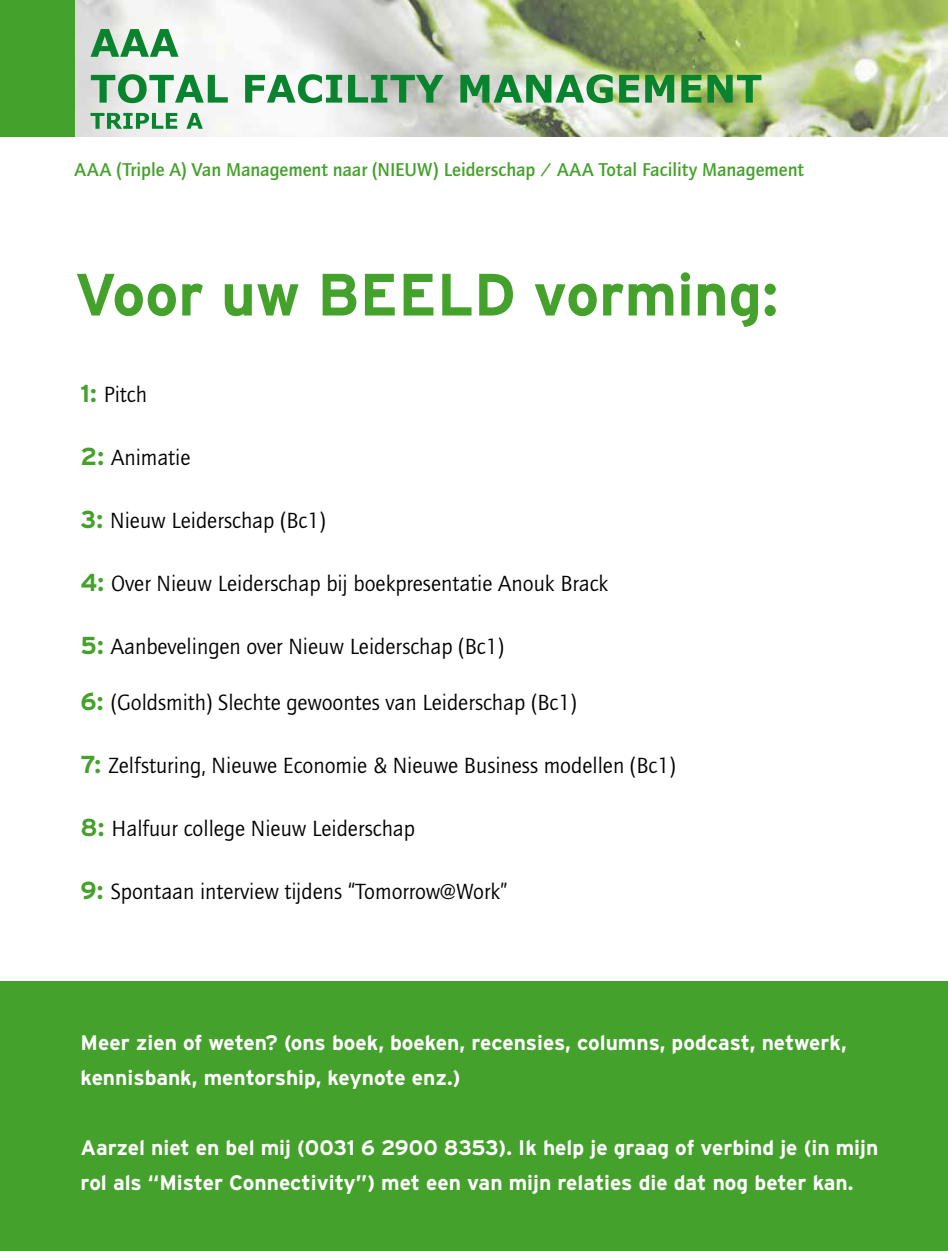
<style>
.page{position:relative;width:948px;height:1251px;background:#fff}
.page>*{position:absolute;margin:0;border:0;box-sizing:border-box;transform-origin:0 0}
.t1{font:700 59.5px "Interstate";color:#44a12b}
.t2{font:22.75px "Quay Sans";color:#000}
.t3{font:700 21px/35px "Interstate";color:#fff}
.t4{font:500 19.25px "Quay Sans";color:#44a12b}
.s1{font-family:"Interstate";font-weight:700;font-size:24.5px;color:#44a12b}
</style>
<div class="page">
<div style="left:0;top:981px;width:947px;height:269px;background:#44a12b"></div>
<img style="left:74px;top:0;width:873px;height:136px">
<img style="left:90px;top:29px;width:88px;height:28px">
<img style="left:118px;top:74px;width:643px;height:29px">
<img style="left:90px;top:113px;width:113px;height:16px">
<div style="left:0;top:0;width:74px;height:136px;background:#44a12b"></div>
<p class="t4" style="left:74px;top:158px;width:731px">AAA (Triple A) Van Management naar (NIEUW) Leiderschap / AAA Total Facility Management</p>
<h1 class="t1" style="left:74px;top:261px;width:705px">Voor uw BEELD vorming:</h1>
<p class="t2" style="left:81px;top:381px;width:68px"><span class="s1">1:</span> Pitch</p>
<p class="t2" style="left:81px;top:444px;width:111px"><span class="s1">2:</span> Animatie</p>
<p class="t2" style="left:81px;top:507px;width:247px"><span class="s1">3:</span> Nieuw Leiderschap (Bc1)</p>
<p class="t2" style="left:81px;top:570px;width:529px"><span class="s1">4:</span> Over Nieuw Leiderschap bij boekpresentatie Anouk Brack</p>
<p class="t2" style="left:81px;top:633px;width:425px"><span class="s1">5:</span> Aanbevelingen over Nieuw Leiderschap (Bc1)</p>
<p class="t2" style="left:81px;top:689px;width:498px"><span class="s1">6:</span> (Goldsmith) Slechte gewoontes van Leiderschap (Bc1)</p>
<p class="t2" style="left:81px;top:752px;width:596px"><span class="s1">7:</span> Zelfsturing, Nieuwe Economie &amp; Nieuwe Business modellen (Bc1)</p>
<p class="t2" style="left:81px;top:815px;width:336px"><span class="s1">8:</span> Halfuur college Nieuw Leiderschap</p>
<p class="t2" style="left:81px;top:878px;width:428px"><span class="s1">9:</span> Spontaan interview tijdens “Tomorrow@Work”</p>
<p class="t3" style="left:81px;top:1024px;width:767px">Meer zien of weten? (ons boek, boeken, recensies, columns, podcast, netwerk, kennisbank, mentorship, keynote enz.)</p>
<p class="t3" style="left:81px;top:1129px;width:799px">Aarzel niet en bel mij (0031 6 2900 8353). Ik help je graag of verbind je (in mijn rol als “Mister Connectivity”) met een van mijn relaties die dat nog beter kan.</p>
</div>
